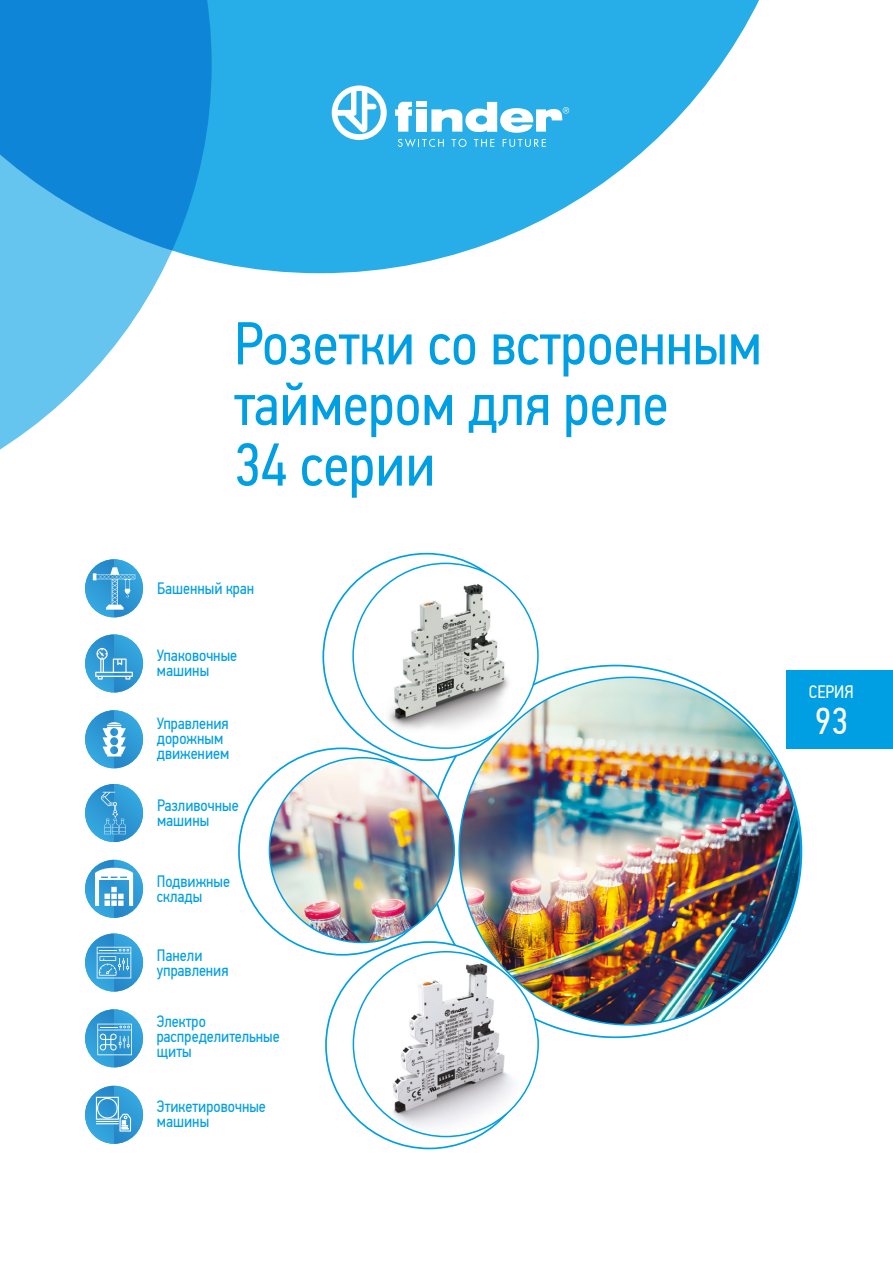
<style>
.page{position:relative;width:893px;height:1263px;background:#fff}
.page>*{position:absolute;margin:0;border:0;box-sizing:border-box;transform-origin:0 0}
.t1{font:60.6px/60.6px "PF Din Text Cond Pro";color:#009fe3}
.t2{font:37.5px "PF Din Text Cond Pro";color:#fff}
.t3{font:18px "PF Din Text Cond Pro";color:#fff}
.t4{font:16.5px/15px "PF Din Text Cond Pro";color:#009fe3}
</style>
<div class="page">
<div style="left:787px;top:670px;width:106px;height:78px;background:#009fe3"></div>
<img style="left:85px;top:634px;width:58px;height:58px">
<svg style="left:95px;top:648px;width:38px;height:32px"></svg>
<img style="left:85px;top:710px;width:58px;height:58px">
<svg style="left:103px;top:722px;width:23px;height:34px"></svg>
<img style="left:85px;top:784px;width:58px;height:58px">
<svg style="left:101px;top:792px;width:25px;height:42px"></svg>
<img style="left:85px;top:860px;width:58px;height:58px">
<svg style="left:95px;top:868px;width:38px;height:38px"></svg>
<img style="left:85px;top:933px;width:58px;height:58px">
<svg style="left:97px;top:947px;width:34px;height:31px"></svg>
<img style="left:85px;top:1009px;width:58px;height:58px">
<svg style="left:97px;top:1024px;width:35px;height:31px"></svg>
<img style="left:85px;top:1086px;width:58px;height:58px">
<svg style="left:96px;top:1097px;width:35px;height:34px"></svg>
<img style="left:85px;top:559px;width:58px;height:58px">
<svg style="left:93px;top:567px;width:42px;height:43px;background:#51aadc"></svg>
<img style="left:376px;top:579px;width:139px;height:169px">
<img style="left:269px;top:758px;width:185px;height:184px;border-radius:92px">
<img style="left:353px;top:952px;width:185px;height:184px;border-radius:92px">
<img style="left:459px;top:678px;width:342px;height:346px">
<svg style="left:212px;top:0;width:547px;height:273px;fill:#27ade7"></svg>
<svg style="left:0;top:0;width:212px;height:450px"></svg>
<svg style="left:332px;top:85px;width:55px;height:55px"></svg>
<svg style="left:431px;top:102px;width:138px;height:31px"></svg>
<svg style="left:395px;top:102px;width:17px;height:30px"></svg>
<div style="left:416px;top:109px;width:10px;height:23px;background:#fff"></div>
<div style="left:416px;top:102px;width:10px;height:5px;background:#fff"></div>
<svg style="left:398px;top:139px;width:46px;height:8px"></svg>
<svg style="left:452px;top:139px;width:15px;height:8px"></svg>
<svg style="left:474px;top:139px;width:20px;height:8px"></svg>
<svg style="left:503px;top:139px;width:43px;height:8px"></svg>
<h1 class="t1" style="left:234px;top:313px;width:529px">Розетки со встроенным таймером для реле<br>34 серии</h1>
<p class="t4" style="left:157px;top:580px;width:99px">Башенный кран</p>
<p class="t4" style="left:157px;top:648px;width:82px">Упаковочные машины</p>
<p class="t4" style="left:157px;top:715px;width:74px">Управления дорожным движением</p>
<p class="t4" style="left:157px;top:797px;width:83px">Разливочные машины</p>
<p class="t4" style="left:157px;top:874px;width:75px">Подвижные склады</p>
<p class="t4" style="left:157px;top:948px;width:73px">Панели управления</p>
<p class="t4" style="left:157px;top:1013px;width:124px">Электро распределительные щиты</p>
<p class="t4" style="left:157px;top:1098px;width:111px">Этикетировочные машины</p>
<p class="t3" style="left:809px;top:681px;width:46px">СЕРИЯ</p>
<h2 class="t2" style="left:815px;top:699px;width:34px">93</h2>
</div>
